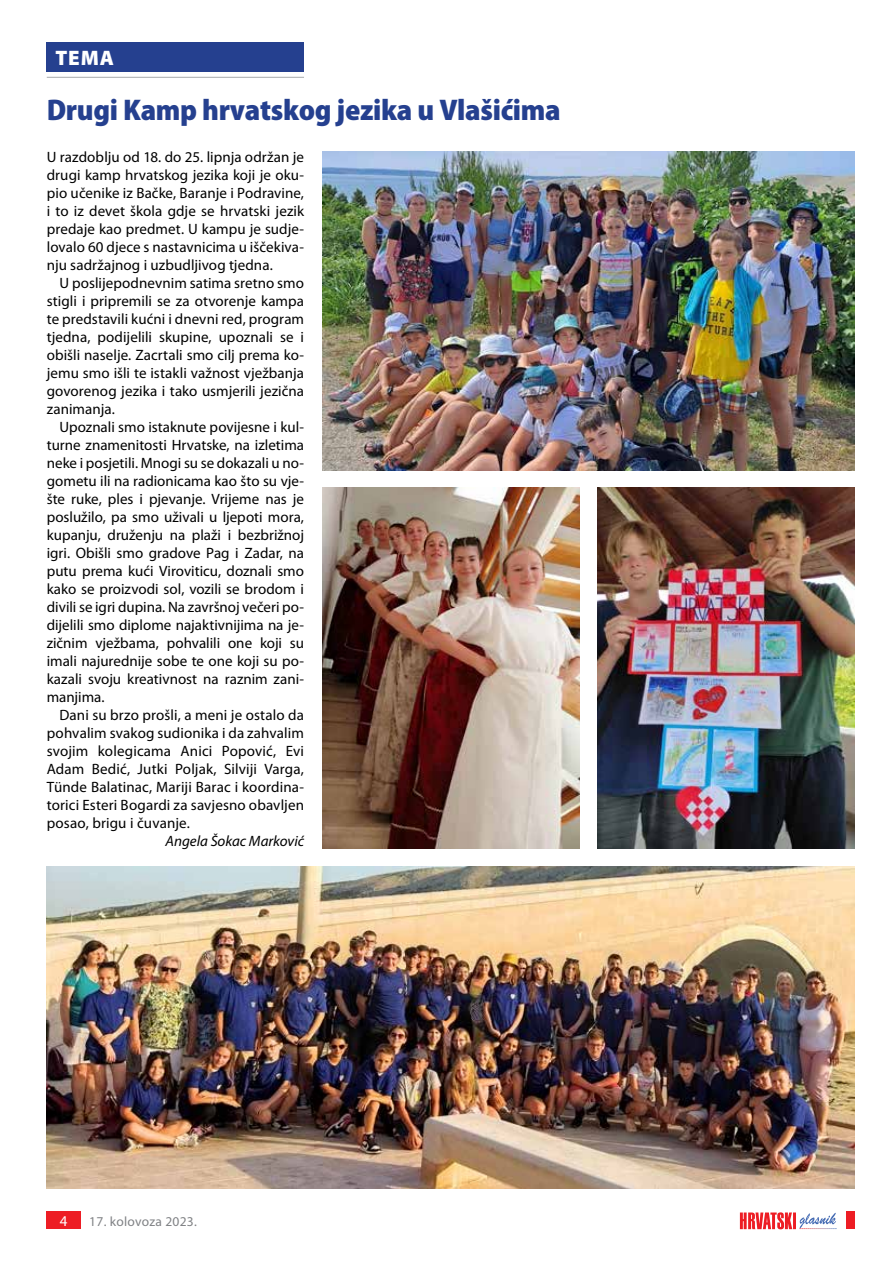
<style>
.page{position:relative;width:893px;height:1263px;background:#fff}
.page>*{position:absolute;margin:0;border:0;box-sizing:border-box;transform-origin:0 0}
.t1{font:900 semi-condensed 30px "Myriad Pro";letter-spacing:-.01em;color:#25408f}
.t2{font:900 21px "Myriad Pro";color:#fff}
.t3{font:15px/18px "Myriad Pro";letter-spacing:.005em;color:#000;text-align:justify}
.t4{font:italic 15px "Myriad Pro";letter-spacing:-.005em;color:#000}
.t5{font:15px "Myriad Pro";color:#fff}
.t6{font:13.5px "Myriad Pro";letter-spacing:.02em;color:#808285}
</style>
<div class="page">
<svg style="left:740px;top:1212px;width:96px;height:17px"></svg>
<div style="left:846px;top:1212px;width:9px;height:17px;background:#ed1d24"></div>
<div style="left:47px;top:1212px;width:34px;height:17px;background:#ed1d24"></div>
<div style="left:47px;top:43px;width:257px;height:29px;background:#25408f"></div>
<hr style="left:47px;top:77px;width:257px;height:1px;background:#a7a9ac">
<img style="left:47px;top:866px;width:808px;height:323px">
<img style="left:322px;top:488px;width:257px;height:360px">
<img style="left:597px;top:488px;width:258px;height:360px">
<img style="left:322px;top:152px;width:533px;height:319px">
<h2 class="t2" style="left:55px;top:46px;width:60px">TEMA</h2>
<h1 class="t1" style="left:47px;top:93px;width:515px">Drugi Kamp hrvatskog jezika u Vlašićima</h1>
<p class="t3" style="left:47px;top:148px;width:259px">U razdoblju od 18. do 25. lipnja održan je drugi kamp hrvatskog jezika koji je oku&shy;pio učenike iz Bačke, Baranje i Podravine, i to iz devet škola gdje se hrvatski jezik predaje kao predmet. U kampu je sudje&shy;lovalo 60 djece s nastavnicima u iščekiva&shy;nju sadržajnog i uzbudljivog tjedna.</p>
<p class="t3" style="left:47px;top:274px;width:259px;text-indent:13px">U poslijepodnevnim satima sretno smo stigli i pripremili se za otvorenje kampa te predstavili kućni i dnevni red, program tjedna, podijelili skupine, upoznali se i obišli naselje. Zacrtali smo cilj prema ko&shy;jemu smo išli te istakli važnost vježbanja govorenog jezika i tako usmjerili jezična zanimanja.</p>
<p class="t3" style="left:47px;top:418px;width:259px;text-indent:13px">Upoznali smo istaknute povijesne i kul&shy;turne znamenitosti Hrvatske, na izletima neke i posjetili. Mnogi su se dokazali u no&shy;gometu ili na radionicama kao što su vje&shy;šte ruke, ples i pjevanje. Vrijeme nas je poslužilo, pa smo uživali u ljepoti mora, kupanju, druženju na plaži i bezbrižnoj igri. Obišli smo gradove Pag i Zadar, na putu prema kući Viroviticu, doznali smo kako se proizvodi sol, vozili se brodom i divili se igri dupina. Na završnoj večeri po&shy;dijelili smo diplome najaktivnijima na je&shy;zičnim vježbama, pohvalili one koji su imali najurednije sobe te one koji su po&shy;kazali svoju kreativnost na raznim zani&shy;manjima.</p>
<p class="t3" style="left:47px;top:706px;width:259px;text-indent:13px">Dani su brzo prošli, a meni je ostalo da pohvalim svakog sudionika i da zahvalim svojim kolegicama Anici Popović, Evi Adam Bedić, Jutki Poljak, Silviji Varga, Tünde Balatinac, Mariji Barac i koordina&shy;torici Esteri Bogardi za savjesno obavljen posao, brigu i čuvanje.</p>
<p class="t4" style="left:166px;top:832px;width:140px">Angela Šokac Marković</p>
<p class="t5" style="left:60px;top:1212px;width:9px">4</p>
<p class="t6" style="left:89px;top:1213px;width:109px">17. kolovoza 2023.</p>
</div>
